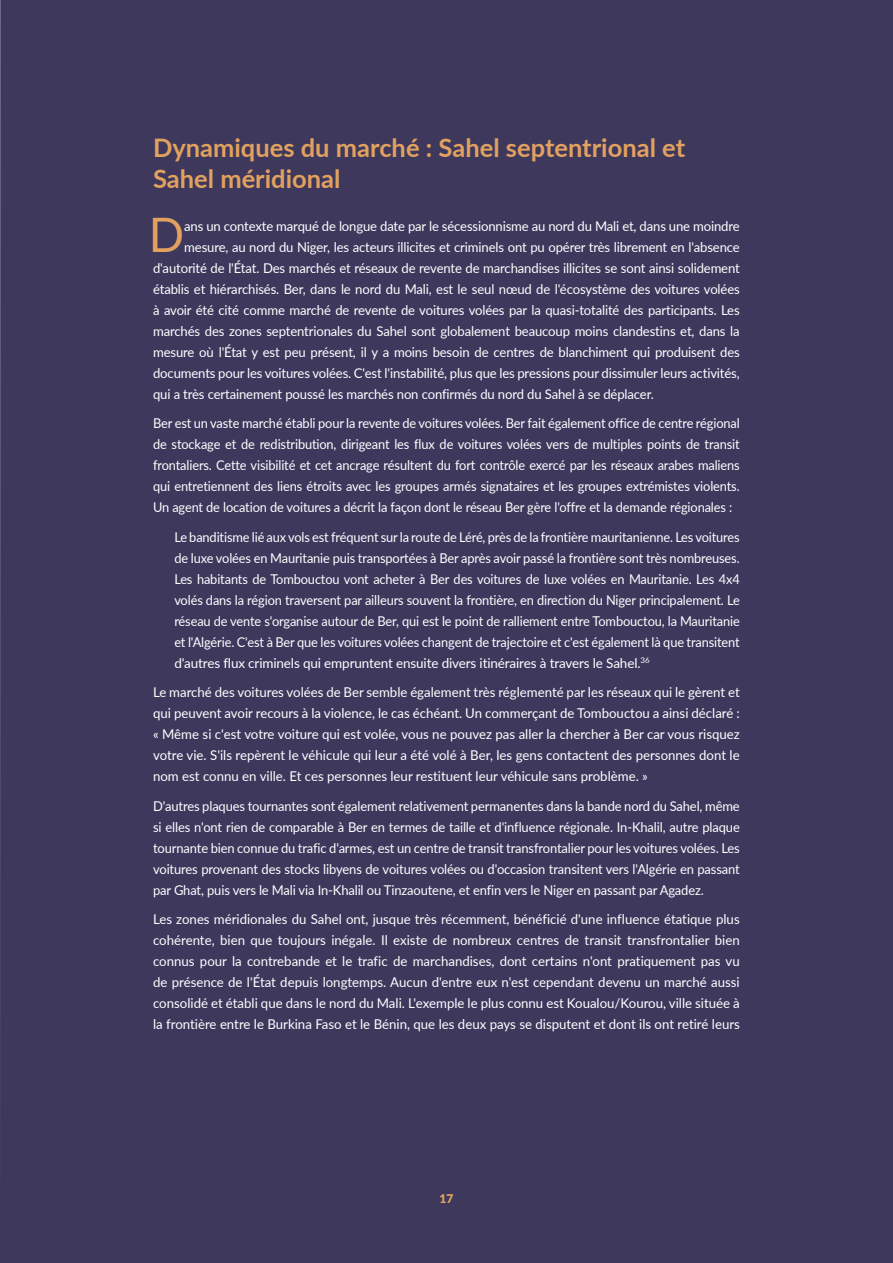
<style>
.page{position:relative;width:893px;height:1263px;background:#3e385d}
.page>*{position:absolute;margin:0;border:0;box-sizing:border-box;transform-origin:0 0}
.Case_Study_dropcap{font:47.55px "Lato";color:#e2a15f}
.t1{font:700 25.5px/31.5px "Lato";color:#e2a15f}
.Case_Study_body{font:13.5px/21px "Lato";letter-spacing:-.01em;color:#fff;text-align:justify;scale:.95 1}
.Case_Study_body-2{font:13.5px/21px "Lato";letter-spacing:-.01em;color:#fff;text-align:justify}
.Case_Study_dropcap-2{font:13.5px "Lato";letter-spacing:-.01em;color:#fff}
.Case_Study_body-3{font:13.5px/21px "Lato";letter-spacing:-.01em;color:#fff;text-align:justify;scale:.96 1}
.folio{font:900 12px "Lato";color:#e2a15f}
</style>
<div class="page">
<p class="t1" style="left:153px;top:131px;width:534px">Dynamiques du marché : Sahel septentrional et<br>Sahel méridional</p>
<p class="Case_Study_dropcap" style="left:149px;top:200px;width:37px">D</p>
<p class="Case_Study_dropcap-2" style="left:184px;top:216px;width:557px">ans un contexte marqué de longue date par le sécessionnisme au nord du Mali et, dans une moindre</p>
<p class="Case_Study_dropcap-2" style="left:184px;top:237px;width:557px">mesure, au nord du Niger, les acteurs illicites et criminels ont pu opérer très librement en l'absence</p>
<p class="Case_Study_dropcap-2" style="left:153px;top:258px;width:588px">d'autorité de l'État. Des marchés et réseaux de revente de marchandises illicites se sont ainsi solidement</p>
<p class="Case_Study_dropcap-2" style="left:153px;top:279px;width:588px">établis et hiérarchisés. Ber, dans le nord du Mali, est le seul nœud de l'écosystème des voitures volées</p>
<p class="Case_Study_dropcap-2" style="left:153px;top:300px;width:588px">à avoir été cité comme marché de revente de voitures volées par la quasi-totalité des participants. Les</p>
<p class="Case_Study_dropcap-2" style="left:153px;top:321px;width:588px">marchés des zones septentrionales du Sahel sont globalement beaucoup moins clandestins et, dans la</p>
<p class="Case_Study_dropcap-2" style="left:153px;top:342px;width:588px">mesure où l'État y est peu présent, il y a moins besoin de centres de blanchiment qui produisent des</p>
<p class="Case_Study_dropcap-2" style="left:153px;top:363px;width:588px">documents pour les voitures volées. C'est l'instabilité, plus que les pressions pour dissimuler leurs activités,</p>
<p class="Case_Study_dropcap-2" style="left:153px;top:384px;width:502px">qui a très certainement poussé les marchés non confirmés du nord du Sahel à se déplacer.</p>
<p class="Case_Study_body" style="left:153px;top:412px;width:619px">Ber est un vaste marché établi pour la revente de voitures volées. Ber fait également office de centre régional de stockage et de redistribution, dirigeant les flux de voitures volées vers de multiples points de transit frontaliers. Cette visibilité et cet ancrage résultent du fort contrôle exercé par les réseaux arabes maliens qui entretiennent des liens étroits avec les groupes armés signataires et les groupes extrémistes violents.<br>Un agent de location de voitures a décrit la façon dont le réseau Ber gère l'offre et la demande régionales :</p>
<p class="Case_Study_body" style="left:174px;top:526px;width:597px">Le banditisme lié aux vols est fréquent sur la route de Léré, près de la frontière mauritanienne. Les voitures de luxe volées en Mauritanie puis transportées à Ber après avoir passé la frontière sont très nombreuses.<br>Les habitants de Tombouctou vont acheter à Ber des voitures de luxe volées en Mauritanie. Les 4x4 volés dans la région traversent par ailleurs souvent la frontière, en direction du Niger principalement. Le réseau de vente s'organise autour de Ber, qui est le point de ralliement entre Tombouctou, la Mauritanie et l'Algérie. C'est à Ber que les voitures volées changent de trajectoire et c'est également là que transitent d'autres flux criminels qui empruntent ensuite divers itinéraires à travers le Sahel.<sup>36</sup></p>
<p class="Case_Study_body-2" style="left:153px;top:681px;width:588px">Le marché des voitures volées de Ber semble également très réglementé par les réseaux qui le gèrent et qui peuvent avoir recours à la violence, le cas échéant. Un commerçant de Tombouctou a ainsi déclaré : « Même si c'est votre voiture qui est volée, vous ne pouvez pas aller la chercher à Ber car vous risquez votre vie. S'ils repèrent le véhicule qui leur a été volé à Ber, les gens contactent des personnes dont le nom est connu en ville. Et ces personnes leur restituent leur véhicule sans problème. »</p>
<p class="Case_Study_body-3" style="left:153px;top:795px;width:613px">D'autres plaques tournantes sont également relativement permanentes dans la bande nord du Sahel, même si elles n'ont rien de comparable à Ber en termes de taille et d'influence régionale. In-Khalil, autre plaque tournante bien connue du trafic d'armes, est un centre de transit transfrontalier pour les voitures volées. Les voitures provenant des stocks libyens de voitures volées ou d'occasion transitent vers l'Algérie en passant par Ghat, puis vers le Mali via In-Khalil ou Tinzaoutene, et enfin vers le Niger en passant par Agadez.</p>
<p class="Case_Study_body-2" style="left:153px;top:908px;width:588px">Les zones méridionales du Sahel ont, jusque très récemment, bénéficié d'une influence étatique plus cohérente, bien que toujours inégale. Il existe de nombreux centres de transit transfrontalier bien connus pour la contrebande et le trafic de marchandises, dont certains n'ont pratiquement pas vu de présence de l'État depuis longtemps. Aucun d'entre eux n'est cependant devenu un marché aussi consolidé et établi que dans le nord du Mali. L'exemple le plus connu est Koualou/Kourou, ville située à la frontière entre le Burkina Faso et le Bénin, que les deux pays se disputent et dont ils ont retiré leurs</p>
<p class="folio" style="left:439px;top:1189px;width:15px">17</p>
</div>
